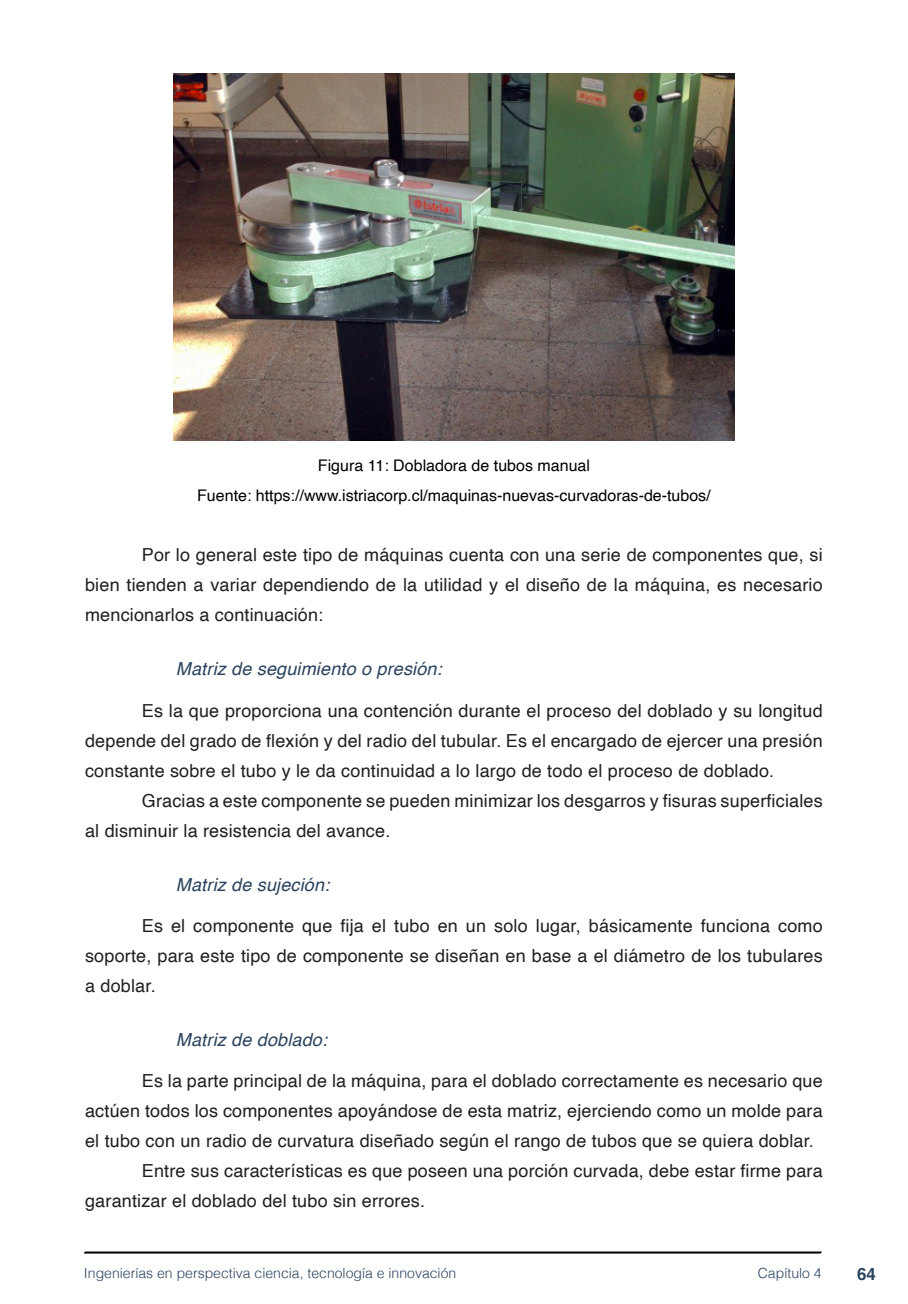
<style>
.page{position:relative;width:908px;height:1304px;background:#fff}
.page>*{position:absolute;margin:0;border:0;box-sizing:border-box;transform-origin:0 0}
.txt{font:18px/30px "Helvetica";letter-spacing:.01em;color:#231f20;text-align:justify}
.tit_4{font:italic 18px "Helvetica";letter-spacing:.01em;color:#2a435e}
.t1{font:700 16.8px "Helvetica";color:#2a435e}
.imagens_graf_tab{font:16px "Helvetica";color:#000}
.t2{font:300 14px "Helvetica";color:#2a435e}
</style>
<div class="page">
<svg style="left:84px;top:1251px;width:737px;height:3px;background:#515151"></svg>
<img style="left:174px;top:74px;width:560px;height:366px">
<p class="imagens_graf_tab" style="left:318px;top:453px;width:273px">Figura 11: Dobladora de tubos manual</p>
<p class="imagens_graf_tab" style="left:197px;top:483px;width:515px">Fuente: https://www.istriacorp.cl/maquinas-nuevas-curvadoras-de-tubos/</p>
<p class="txt" style="left:85px;top:541px;width:738px;text-indent:57px">Por lo general este tipo de máquinas cuenta con una serie de componentes que, si bien tienden a variar dependiendo de la utilidad y el diseño de la máquina, es necesario mencionarlos a continuación:</p>
<p class="tit_4" style="left:176px;top:655px;width:267px">Matriz de seguimiento o presión:</p>
<p class="txt" style="left:85px;top:696px;width:738px;text-indent:57px">Es la que proporciona una contención durante el proceso del doblado y su longitud depende del grado de flexión y del radio del tubular. Es el encargado de ejercer una presión constante sobre el tubo y le da continuidad a lo largo de todo el proceso de doblado.</p>
<p class="txt" style="left:85px;top:786px;width:738px;text-indent:57px">Gracias a este componente se pueden minimizar los desgarros y fisuras superficiales al disminuir la resistencia del avance.</p>
<p class="tit_4" style="left:176px;top:870px;width:155px">Matriz de sujeción:</p>
<p class="txt" style="left:85px;top:911px;width:738px;text-indent:57px">Es el componente que fija el tubo en un solo lugar, básicamente funciona como soporte, para este tipo de componente se diseñan en base a el diámetro de los tubulares a doblar.</p>
<p class="tit_4" style="left:176px;top:1025px;width:153px">Matriz de doblado:</p>
<p class="txt" style="left:85px;top:1067px;width:738px;text-indent:57px">Es la parte principal de la máquina, para el doblado correctamente es necesario que actúen todos los componentes apoyándose de esta matriz, ejerciendo como un molde para el tubo con un radio de curvatura diseñado según el rango de tubos que se quiera doblar.</p>
<p class="txt" style="left:85px;top:1157px;width:738px;text-indent:57px">Entre sus características es que poseen una porción curvada, debe estar firme para garantizar el doblado del tubo sin errores.</p>
<p class="t2" style="left:84px;top:1261px;width:373px">Ingenierías en perspectiva ciencia, tecnología e innovación</p>
<p class="t2" style="left:757px;top:1261px;width:65px">Capítulo 4</p>
<p class="t1" style="left:856px;top:1264px;width:20px">64</p>
</div>
